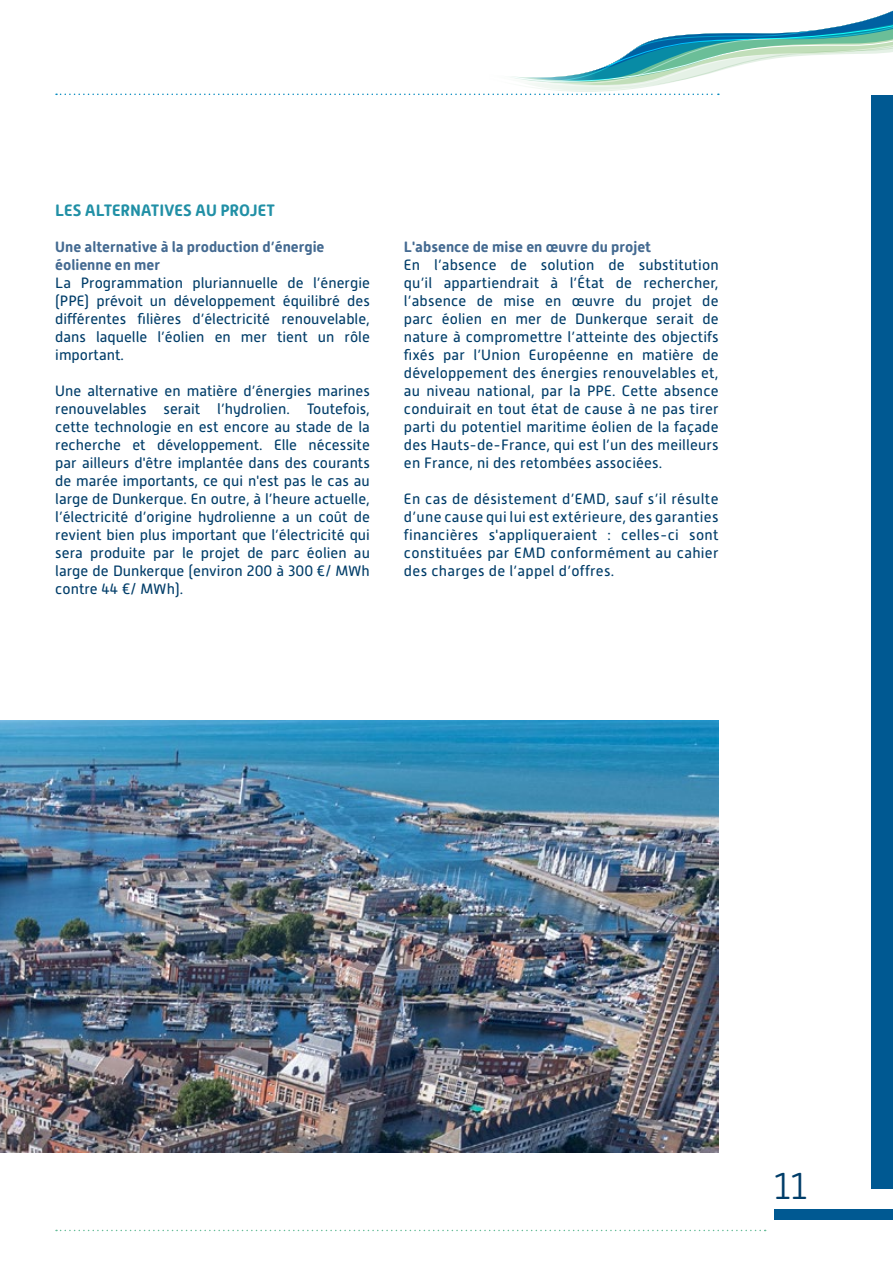
<style>
.page{position:relative;width:893px;height:1263px;background:#fff}
.page>*{position:absolute;margin:0;border:0;box-sizing:border-box;transform-origin:0 0}
.t1{font:300 37.5px "Alwyn New Rounded";color:#003d69}
.t2{font:700 16.5px "Alwyn New Rounded";letter-spacing:-.005em;color:#2190a6}
.t3{font:15px/18px "Alwyn New Rounded";letter-spacing:.005em;color:#003d69;text-align:justify}
.t4{font:700 15px/18px "Alwyn New Rounded";color:#446a91}
</style>
<div class="page">
<img style="left:0;top:720px;width:719px;height:432px">
<svg style="left:56px;top:10px;width:837px;height:89px"></svg>
<div style="left:774px;top:1209px;width:119px;height:11px;background:#005992"></div>
<div style="left:872px;top:95px;width:21px;height:1093px;background:#005992"></div>
<svg style="left:56px;top:1230px;width:710px;height:1px"></svg>
<p class="t2" style="left:55px;top:201px;width:221px">LES ALTERNATIVES AU PROJET</p>
<p class="t4" style="left:55px;top:238px;width:271px">Une alternative à la production d’énergie éolienne en mer</p>
<p class="t3" style="left:55px;top:274px;width:316px">La Programmation pluriannuelle de l’énergie (PPE) prévoit un développement équilibré des différentes filières d’électricité renouvelable, dans laquelle l’éolien en mer tient un rôle important.</p>
<p class="t3" style="left:55px;top:382px;width:316px">Une alternative en matière d’énergies marines renouvelables serait l’hydrolien. Toutefois, cette technologie en est encore au stade de la recherche et développement. Elle nécessite par ailleurs d'être implantée dans des courants de marée importants, ce qui n'est pas le cas au large de Dunkerque. En outre, à l’heure actuelle, l’électricité d’origine hydrolienne a un coût de revient bien plus important que l’électricité qui sera produite par le projet de parc éolien au large de Dunkerque (environ 200 à 300 €/ MWh contre 44 €/ MWh).</p>
<p class="t4" style="left:404px;top:238px;width:249px">L'absence de mise en œuvre du projet</p>
<p class="t3" style="left:404px;top:256px;width:316px">En l’absence de solution de substitution qu’il appartiendrait à l’État de rechercher, l’absence de mise en œuvre du projet de parc éolien en mer de Dunkerque serait de nature à compromettre l’atteinte des objectifs fixés par l’Union Européenne en matière de développement des énergies renouvelables et, au niveau national, par la PPE. Cette absence conduirait en tout état de cause à ne pas tirer parti du potentiel maritime éolien de la façade des Hauts-de-France, qui est l’un des meilleurs en France, ni des retombées associées.</p>
<p class="t3" style="left:404px;top:490px;width:316px">En cas de désistement d’EMD, sauf s’il résulte d’une cause qui lui est extérieure, des garanties financières s'appliqueraient : celles-ci sont constituées par EMD conformément au cahier des charges de l’appel d’offres.</p>
<h1 class="t1" style="left:774px;top:1165px;width:35px">11</h1>
</div>
